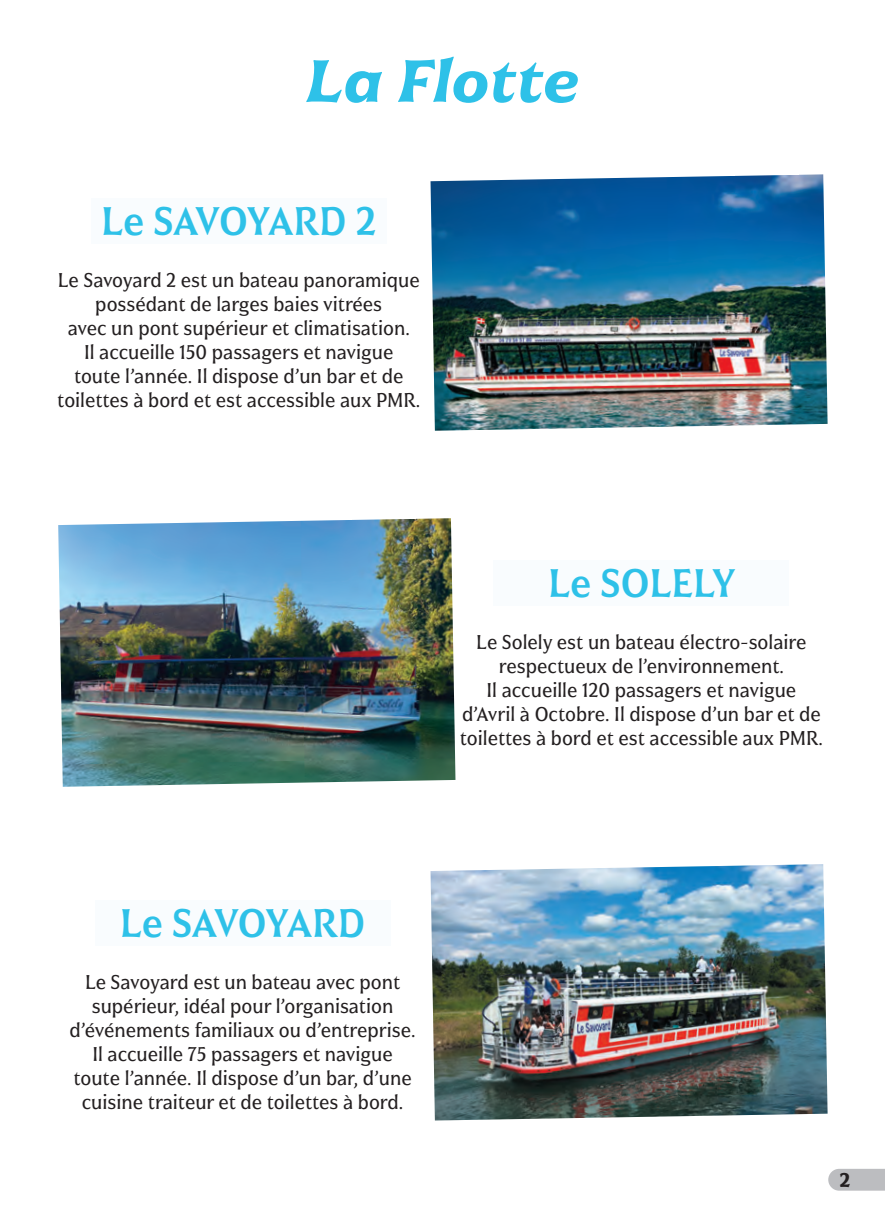
<style>
.page{position:relative;width:885px;height:1225px;background:#fff}
.page>*{position:absolute;margin:0;border:0;box-sizing:border-box;transform-origin:0 0}
.t1{font:italic 700 expanded 60px "Civane";color:#2ec1e8}
.t2{font:40px "Civane Con Med";letter-spacing:-.01em;color:#2ec1e8}
.t3{font:20px/24px "Civane Con Reg";color:#231f20;text-align:center}
.t4{font:20px "Civane Con Dem";color:#231f20}
</style>
<div class="page">
<svg style="left:828px;top:1168px;width:56px;height:22px"></svg>
<div style="left:91px;top:198px;width:295px;height:45px;background:#f9fcfe"></div>
<img style="left:430px;top:174px;width:397px;height:257px">
<div style="left:95px;top:900px;width:295px;height:45px;background:#f9fcfe"></div>
<img style="left:430px;top:864px;width:397px;height:256px">
<div style="left:494px;top:560px;width:294px;height:45px;background:#f9fcfe"></div>
<img style="left:58px;top:518px;width:397px;height:269px">
<h1 class="t1" style="left:305px;top:43px;width:275px">La Flotte</h1>
<h2 class="t2" style="left:101px;top:196px;width:277px">Le SAVOYARD 2</h2>
<p class="t3" style="left:57px;top:268px;width:364px">Le Savoyard 2 est un bateau panoramique possédant de larges baies vitrées<br>avec un pont supérieur et climatisation.<br>Il accueille 150 passagers et navigue<br>toute l’année. Il dispose d’un bar et de toilettes à bord et est accessible aux PMR.</p>
<h2 class="t2" style="left:548px;top:558px;width:189px">Le SOLELY</h2>
<p class="t3" style="left:460px;top:630px;width:364px">Le Solely est un bateau électro-solaire respectueux de l’environnement.<br>Il accueille 120 passagers et navigue d’Avril à Octobre. Il dispose d’un bar et de toilettes à bord et est accessible aux PMR.</p>
<h2 class="t2" style="left:120px;top:897px;width:247px">Le SAVOYARD</h2>
<p class="t3" style="left:70px;top:969px;width:347px">Le Savoyard est un bateau avec pont supérieur, idéal pour l’organisation d’événements familiaux ou d’entreprise.<br>Il accueille 75 passagers et navigue toute l’année. Il dispose d’un bar, d’une cuisine traiteur et de toilettes à bord.</p>
<p class="t4" style="left:839px;top:1167px;width:12px">2</p>
</div>
